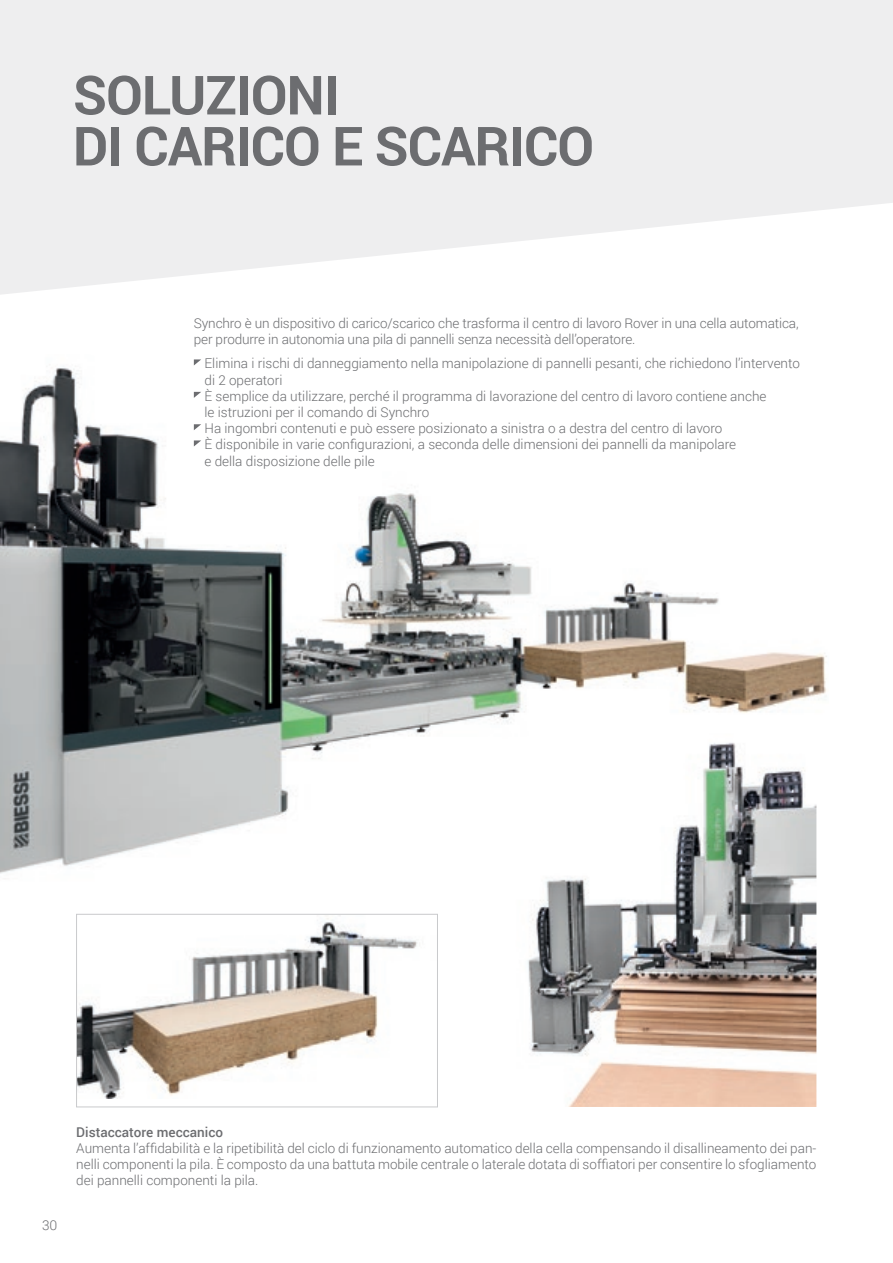
<style>
.page{position:relative;width:893px;height:1263px;background:#fff}
.page>*{position:absolute;margin:0;border:0;box-sizing:border-box;transform-origin:0 0}
.t1{font:700 54px "Roboto";letter-spacing:-.02em;color:#6c6d70}
.t2{font:300 13.5px/16.2px "Roboto";color:#6c6d70}
.t3{font:500 13.5px "Roboto";color:#6c6d70}
</style>
<div class="page">
<img style="left:0;top:359px;width:827px;height:520px">
<svg style="left:0;top:0;width:893px;height:295px;fill:#eeeeef"></svg>
<img style="left:495px;top:733px;width:321px;height:374px">
<img style="left:78px;top:918px;width:339px;height:180px">
<div style="left:76px;top:914px;width:362px;height:193px;border:1px solid #c9cacc"></div>
<svg style="left:194px;top:359px;width:7px;height:6px"></svg>
<svg style="left:194px;top:392px;width:7px;height:6px"></svg>
<svg style="left:194px;top:424px;width:7px;height:6px"></svg>
<svg style="left:194px;top:440px;width:7px;height:6px"></svg>
<p class="t1" style="left:73px;top:57px;width:268px">SOLUZIONI</p>
<p class="t1" style="left:73px;top:108px;width:523px">DI CARICO E SCARICO</p>
<p class="t2" style="left:194px;top:314px;width:606px">Synchro è un dispositivo di carico/scarico che trasforma il centro di lavoro Rover in una cella automatica,</p>
<p class="t2" style="left:194px;top:330px;width:443px">per produrre in autonomia una pila di pannelli senza necessità dell’operatore.</p>
<p class="t2" style="left:204px;top:355px;width:597px">Elimina i rischi di danneggiamento nella manipolazione di pannelli pesanti, che richiedono l’intervento di 2 operatori</p>
<p class="t2" style="left:204px;top:387px;width:563px">È semplice da utilizzare, perché il programma di lavorazione del centro di lavoro contiene anche le istruzioni per il comando di Synchro</p>
<p class="t2" style="left:204px;top:420px;width:519px">Ha ingombri contenuti e può essere posizionato a sinistra o a destra del centro di lavoro</p>
<p class="t2" style="left:204px;top:436px;width:533px">È disponibile in varie configurazioni, a seconda delle dimensioni dei pannelli da manipolare e della disposizione delle pile</p>
<p class="t2" style="left:42px;top:1216px;width:17px">30</p>
<p class="t3" style="left:76px;top:1122px;width:148px">Distaccatore meccanico</p>
<p class="t2" style="left:76px;top:1139px;width:742px;text-align:justify">Aumenta l’affidabilità e la ripetibilità del ciclo di funzionamento automatico della cella compensando il disallineamento dei pan&shy;nelli componenti la pila. È composto da una battuta mobile centrale o laterale dotata di soffiatori per consentire lo sfogliamento dei pannelli componenti la pila.</p>
</div>
